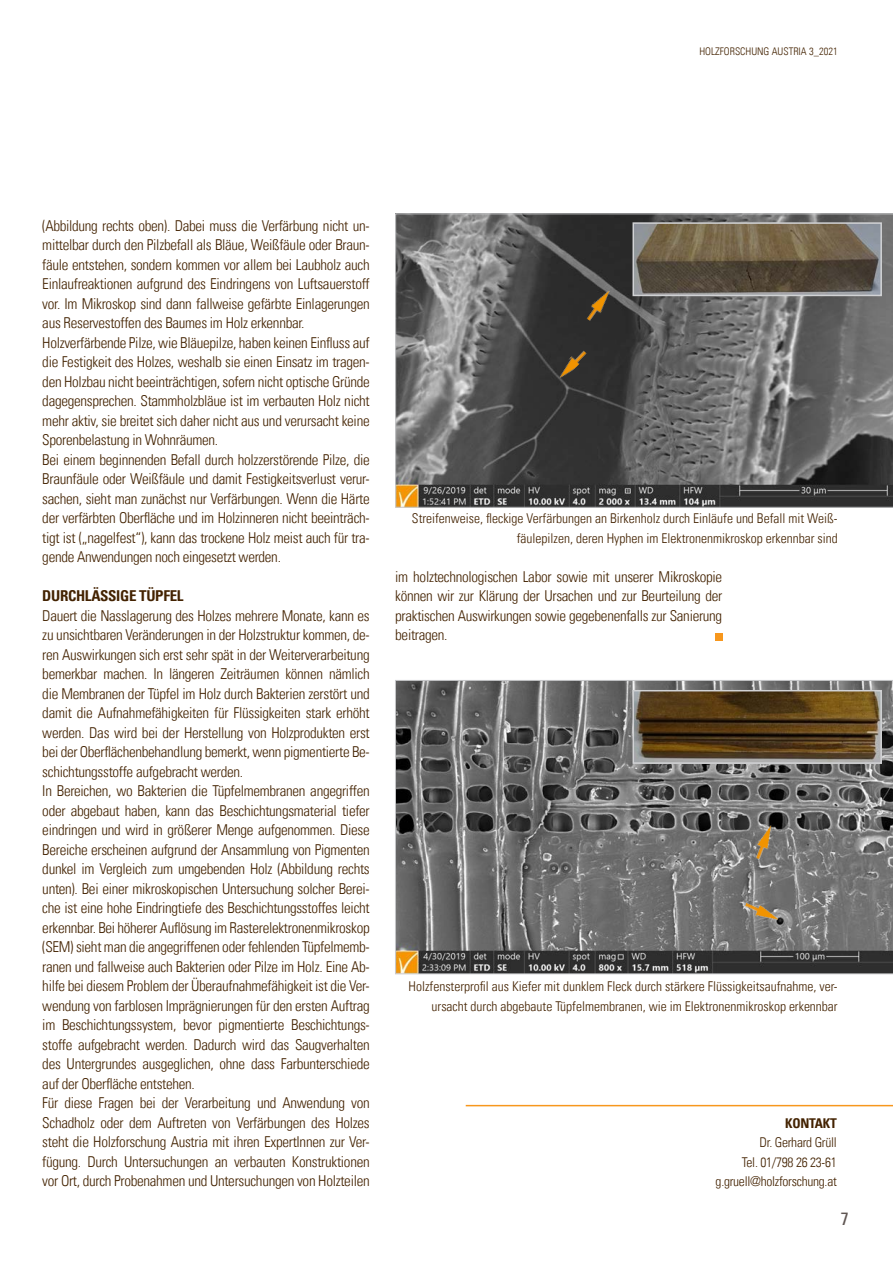
<style>
.page{position:relative;width:893px;height:1263px;background:#fff}
.page>*{position:absolute;margin:0;border:0;box-sizing:border-box;transform-origin:0 0}
.t1{font:condensed 18px "Univers Com 57";color:#5f5552}
.t2{font:15px/19.5px "Univers Com 47 Light Cond";letter-spacing:-.02em;color:#432201}
.t3{font:15px "Univers Com 67 Bold Cond";letter-spacing:-.02em;color:#432201}
.t4{font:13.5px/19.5px "Univers Com 47 Light Cond";color:#432201;text-align:right}
.t5{font:13.5px/19.5px "Univers Com 47 Light Cond";letter-spacing:-.02em;color:#432201;text-align:right}
.t6{font:13.5px "Univers Com 67 Bold Cond";letter-spacing:-.02em;color:#432201}
.t7{font:10.5px "Univers Com 47 Light Cond";color:#432201}
</style>
<div class="page">
<hr style="left:466px;top:1105px;width:427px;height:1px;background:#f7971d">
<div style="left:715px;top:633px;width:8px;height:7px;background:#f7971d"></div>
<svg style="left:395px;top:680px;width:498px;height:294px;background:#6c6b6b"></svg>
<img style="left:635px;top:693px;width:244px;height:68px">
<div style="left:632px;top:690px;width:250px;height:74px;border:2px solid #d1d2d4"></div>
<svg style="left:395px;top:214px;width:498px;height:293px;background:#5e5e5d"></svg>
<img style="left:635px;top:225px;width:244px;height:68px">
<div style="left:632px;top:222px;width:250px;height:74px;border:2px solid #d1d2d4"></div>
<img style="left:555px;top:347px;width:33px;height:34px">
<img style="left:584px;top:287px;width:30px;height:36px">
<img style="left:743px;top:900px;width:37px;height:25px">
<img style="left:753px;top:823px;width:23px;height:38px">
<p class="t7" style="left:699px;top:45px;width:140px">HOLZFORSCHUNG AUSTRIA 3_2021</p>
<p class="t2" style="left:42px;top:216px;width:329px">(Abbildung rechts oben). Dabei muss die Verfärbung nicht un&shy;mittelbar durch den Pilzbefall als Bläue, Weißfäule oder Braun&shy;fäule entstehen, sondern kommen vor allem bei Laubholz auch Einlaufreaktionen aufgrund des Eindringens von Luftsauerstoff vor. Im Mikroskop sind dann fallweise gefärbte Einlagerungen aus Reservestoffen des Baumes im Holz erkennbar.<br>Holzverfärbende Pilze, wie Bläuepilze, haben keinen Einfluss auf die Festigkeit des Holzes, weshalb sie einen Einsatz im tragen&shy;den Holzbau nicht beeinträchtigen, sofern nicht optische Gründe dagegensprechen. Stammholzbläue ist im verbauten Holz nicht mehr aktiv, sie breitet sich daher nicht aus und verursacht keine Sporenbelastung in Wohnräumen.<br>Bei einem beginnenden Befall durch holzzerstörende Pilze, die Braunfäule oder Weißfäule und damit Festigkeitsverlust verur&shy;sachen, sieht man zunächst nur Verfärbungen. Wenn die Härte der verfärbten Oberfläche und im Holzinneren nicht beeinträch&shy;tigt ist („nagelfest“), kann das trockene Holz meist auch für tra&shy;gende Anwendungen noch eingesetzt werden.</p>
<p class="t3" style="left:42px;top:587px;width:143px">DURCHLÄSSIGE TÜPFEL</p>
<p class="t2" style="left:42px;top:606px;width:329px">Dauert die Nasslagerung des Holzes mehrere Monate, kann es zu unsichtbaren Veränderungen in der Holzstruktur kommen, de&shy;ren Auswirkungen sich erst sehr spät in der Weiterverarbeitung bemerkbar machen. In längeren Zeiträumen können nämlich die Membranen der Tüpfel im Holz durch Bakterien zerstört und damit die Aufnahmefähigkeiten für Flüssigkeiten stark erhöht werden. Das wird bei der Herstellung von Holzprodukten erst bei der Oberflächenbehandlung bemerkt, wenn pigmentierte Be&shy;schichtungsstoffe aufgebracht werden.<br>In Bereichen, wo Bakterien die Tüpfelmembranen angegriffen oder abgebaut haben, kann das Beschichtungsmaterial tiefer eindringen und wird in größerer Menge aufgenommen. Diese Bereiche erscheinen aufgrund der Ansammlung von Pigmenten dunkel im Vergleich zum umgebenden Holz (Abbildung rechts unten). Bei einer mikroskopischen Untersuchung solcher Berei&shy;che ist eine hohe Eindringtiefe des Beschichtungsstoffes leicht erkennbar. Bei höherer Auflösung im Rasterelektronenmikroskop (SEM) sieht man die angegriffenen oder fehlenden Tüpfelmemb&shy;ranen und fallweise auch Bakterien oder Pilze im Holz. Eine Ab&shy;hilfe bei diesem Problem der Überaufnahmefähigkeit ist die Ver&shy;wendung von farblosen Imprägnierungen für den ersten Auftrag im Beschichtungssystem, bevor pigmentierte Beschichtungs&shy;stoffe aufgebracht werden. Dadurch wird das Saugverhalten des Untergrundes ausgeglichen, ohne dass Farbunterschiede auf der Oberfläche entstehen.<br>Für diese Fragen bei der Verarbeitung und Anwendung von Schadholz oder dem Auftreten von Verfärbungen des Holzes steht die Holzforschung Austria mit ihren ExpertInnen zur Ver&shy;fügung. Durch Untersuchungen an verbauten Konstruktionen vor Ort, durch Probenahmen und Untersuchungen von Holzteilen</p>
<p class="t4" style="left:412px;top:509px;width:427px">Streifenweise, fleckige Verfärbungen an Birkenholz durch Einläufe und Befall mit Weiß&shy;fäulepilzen, deren Hyphen im Elektronenmikroskop erkennbar sind</p>
<p class="t2" style="left:395px;top:567px;width:329px;text-align:justify">im holztechnologischen Labor sowie mit unserer Mikroskopie können wir zur Klärung der Ursachen und zur Beurteilung der praktischen Auswirkungen sowie gegebenenfalls zur Sanierung beitragen.</p>
<p class="t4" style="left:409px;top:977px;width:431px">Holzfensterprofil aus Kiefer mit dunklem Fleck durch stärkere Flüssigkeitsaufnahme, ver&shy;ursacht durch abgebaute Tüpfelmembranen, wie im Elektronenmikroskop erkennbar</p>
<p class="t6" style="left:785px;top:1115px;width:53px">KONTAKT</p>
<p class="t5" style="left:716px;top:1133px;width:123px">Dr. Gerhard Grüll<br>Tel. 01/798 26 23-61 g.gruell@holzforschung.at</p>
<p class="t1" style="left:841px;top:1207px;width:9px">7</p>
</div>
